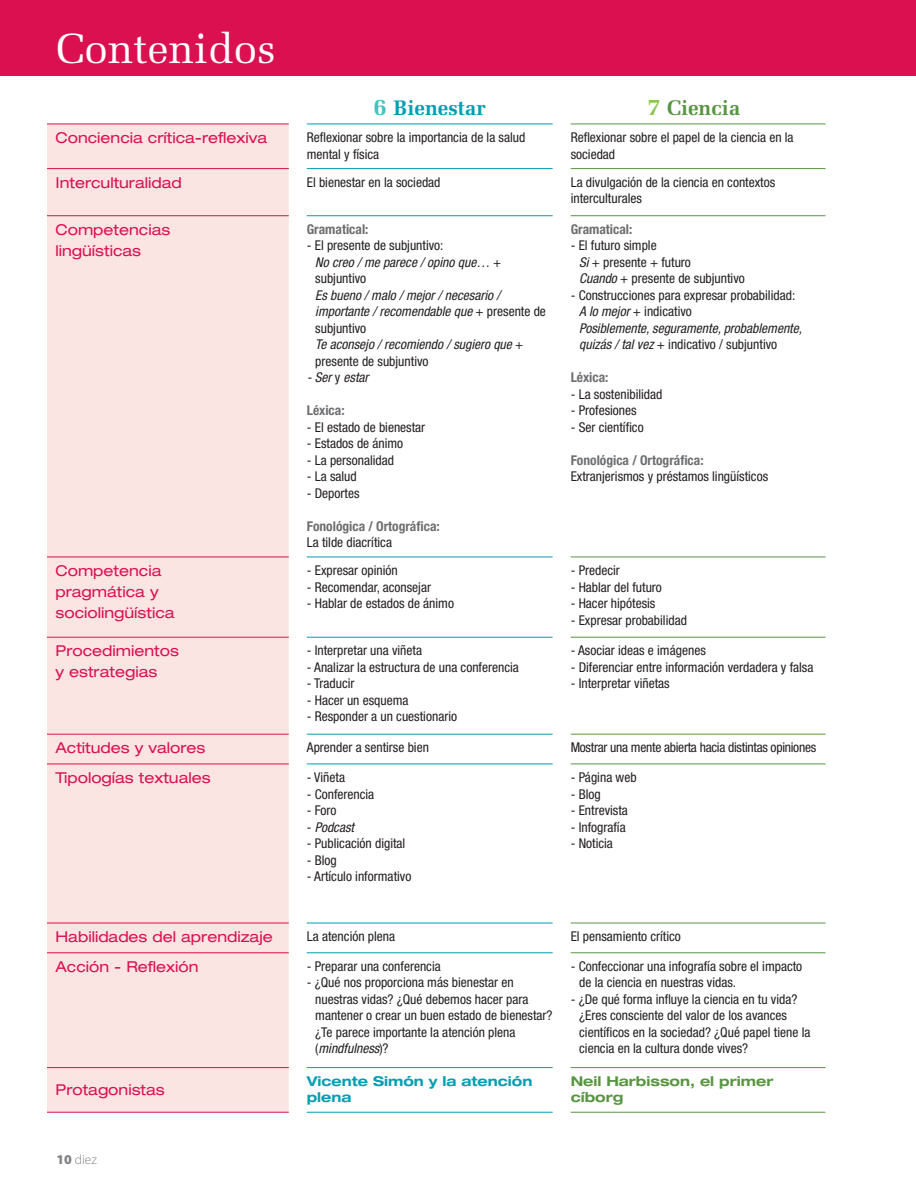
<style>
.page{position:relative;width:916px;height:1190px;background:#fff}
.page>*{position:absolute;margin:0;border:0;box-sizing:border-box;transform-origin:0 0}
.t1{font:42px "Melior LT Std";color:#fff}
.t2{font:700 21px "Melior LT Std";color:#009eb2}
.t3{font:700 21px "Melior LT Std";color:#589542}
.t4{font:expanded 15px/21px "Helvetica Neue LT Std";color:#db1051}
.t5{font:condensed 13.5px/16.5px "Helvetica Neue LT Std";color:#231f20}
.t6{font:italic condensed 13.5px/16.5px "Helvetica Neue LT Std";color:#231f20}
.t7{font:700 condensed 13.5px "Helvetica Neue LT Std";color:#6d6e70}
.t8{font:condensed 13.5px "Helvetica Neue LT Std";letter-spacing:-.02em;color:#231f20}
.t9{font:700 expanded 13.5px/16.5px "Helvetica Neue LT Std";color:#009eb2}
.t10{font:700 expanded 13.5px/16.5px "Helvetica Neue LT Std";color:#589542}
.t11{font:300 13.5px "Myriad Pro";color:#808285}
.s1{font-size:24px;color:#46c1be}
.s2{font-size:24px;color:#8bc750}
.s3{font-style:italic}
.s4{font-style:normal}
.s5{font-weight:900}
</style>
<div class="page">
<div style="left:0;top:0;width:915px;height:75px;background:#db1051"></div>
<svg style="left:306px;top:123px;width:519px;height:989px"></svg>
<div style="left:47px;top:125px;width:241px;height:987px;background:#fae5e2"></div>
<div style="left:552px;top:89px;width:18px;height:35px;background:#fff"></div>
<div style="left:552px;top:124px;width:18px;height:45px;background:#fff"></div>
<div style="left:552px;top:169px;width:18px;height:47px;background:#fff"></div>
<div style="left:552px;top:216px;width:18px;height:341px;background:#fff"></div>
<div style="left:552px;top:557px;width:18px;height:80px;background:#fff"></div>
<div style="left:552px;top:637px;width:18px;height:97px;background:#fff"></div>
<div style="left:552px;top:734px;width:18px;height:30px;background:#fff"></div>
<div style="left:552px;top:764px;width:18px;height:159px;background:#fff"></div>
<div style="left:552px;top:923px;width:18px;height:30px;background:#fff"></div>
<div style="left:552px;top:953px;width:18px;height:115px;background:#fff"></div>
<div style="left:552px;top:1068px;width:18px;height:44px;background:#fff"></div>
<hr style="left:570px;top:124px;width:255px;height:1px;background:#589542">
<hr style="left:570px;top:168px;width:255px;height:1px;background:#589542">
<hr style="left:570px;top:215px;width:255px;height:1px;background:#589542">
<hr style="left:570px;top:557px;width:255px;height:1px;background:#589542">
<hr style="left:570px;top:637px;width:255px;height:1px;background:#589542">
<hr style="left:570px;top:734px;width:255px;height:1px;background:#589542">
<hr style="left:570px;top:764px;width:255px;height:1px;background:#589542">
<hr style="left:570px;top:923px;width:255px;height:1px;background:#589542">
<hr style="left:570px;top:952px;width:255px;height:1px;background:#589542">
<hr style="left:570px;top:1067px;width:255px;height:1px;background:#589542">
<hr style="left:570px;top:1112px;width:255px;height:1px;background:#589542">
<hr style="left:306px;top:124px;width:246px;height:1px;background:#009eb2">
<hr style="left:306px;top:168px;width:246px;height:1px;background:#009eb2">
<hr style="left:306px;top:215px;width:246px;height:1px;background:#009eb2">
<hr style="left:306px;top:557px;width:246px;height:1px;background:#009eb2">
<hr style="left:306px;top:637px;width:246px;height:1px;background:#009eb2">
<hr style="left:306px;top:734px;width:246px;height:1px;background:#009eb2">
<hr style="left:306px;top:764px;width:246px;height:1px;background:#009eb2">
<hr style="left:306px;top:923px;width:246px;height:1px;background:#009eb2">
<hr style="left:306px;top:952px;width:246px;height:1px;background:#009eb2">
<hr style="left:306px;top:1067px;width:246px;height:1px;background:#009eb2">
<hr style="left:306px;top:1112px;width:246px;height:1px;background:#009eb2">
<hr style="left:47px;top:124px;width:241px;height:1px;background:#db1051">
<hr style="left:47px;top:168px;width:241px;height:1px;background:#db1051">
<hr style="left:47px;top:215px;width:241px;height:1px;background:#db1051">
<hr style="left:47px;top:557px;width:241px;height:1px;background:#db1051">
<hr style="left:47px;top:637px;width:241px;height:1px;background:#db1051">
<hr style="left:47px;top:734px;width:241px;height:1px;background:#db1051">
<hr style="left:47px;top:764px;width:241px;height:1px;background:#db1051">
<hr style="left:47px;top:923px;width:241px;height:1px;background:#db1051">
<hr style="left:47px;top:952px;width:241px;height:1px;background:#db1051">
<hr style="left:47px;top:1067px;width:241px;height:1px;background:#db1051">
<hr style="left:47px;top:1112px;width:241px;height:1px;background:#db1051">
<h1 class="t1" style="left:56px;top:28px;width:221px">Contenidos</h1>
<h2 class="t2" style="left:373px;top:97px;width:114px"><span class="s1">6</span> Bienestar</h2>
<h2 class="t3" style="left:646px;top:97px;width:95px"><span class="s2">7</span> Ciencia</h2>
<p class="t4" style="left:55px;top:129px;width:213px">Conciencia crítica-reflexiva</p>
<p class="t5" style="left:306px;top:131px;width:220px">Reflexionar sobre la importancia de la salud mental y física</p>
<p class="t5" style="left:570px;top:131px;width:224px">Reflexionar sobre el papel de la ciencia en la sociedad</p>
<p class="t4" style="left:55px;top:174px;width:128px">Interculturalidad</p>
<p class="t5" style="left:306px;top:175px;width:135px">El bienestar en la sociedad</p>
<p class="t5" style="left:570px;top:175px;width:206px">La divulgación de la ciencia en contextos interculturales</p>
<p class="t4" style="left:55px;top:221px;width:116px">Competencias lingüísticas</p>
<p class="t7" style="left:306px;top:224px;width:63px">Gramatical:</p>
<p class="t7" style="left:570px;top:224px;width:63px">Gramatical:</p>
<p class="t5" style="left:579px;top:239px;width:167px;text-indent:-9px">- El futuro simple<br><span class="s3">Si</span> + presente + futuro<br><span class="s3">Cuando</span> + presente de subjuntivo</p>
<p class="t5" style="left:579px;top:288px;width:224px;text-indent:-9px">- Construcciones para expresar probabilidad:<br><span class="s3">A lo mejor</span> + indicativo<br><span class="s3">Posiblemente, seguramente, probablemente, quizás / tal vez</span> + indicativo / subjuntivo</p>
<p class="t7" style="left:570px;top:373px;width:39px">Léxica:</p>
<p class="t5" style="left:570px;top:387px;width:93px">- La sostenibilidad</p>
<p class="t5" style="left:570px;top:404px;width:67px">- Profesiones</p>
<p class="t5" style="left:570px;top:420px;width:74px">- Ser científico</p>
<p class="t7" style="left:570px;top:455px;width:134px">Fonológica / Ortográfica:</p>
<p class="t5" style="left:570px;top:470px;width:199px">Extranjerismos y préstamos lingüísticos</p>
<p class="t5" style="left:315px;top:239px;width:187px;text-indent:-9px">- El presente de subjuntivo:<br><span class="s3">No creo / me parece / opino que…</span> + subjuntivo</p>
<p class="t6" style="left:315px;top:288px;width:232px">Es bueno / malo / mejor / necesario / importante / recomendable que <span class="s4">+ presente de subjuntivo<br></span>Te aconsejo / recomiendo / sugiero que <span class="s4">+ presente de subjuntivo</span></p>
<p class="t6" style="left:306px;top:371px;width:63px">- Ser <span class="s4">y</span> estar</p>
<p class="t7" style="left:306px;top:406px;width:39px">Léxica:</p>
<p class="t5" style="left:306px;top:420px;width:120px">- El estado de bienestar</p>
<p class="t5" style="left:306px;top:437px;width:98px">- Estados de ánimo</p>
<p class="t5" style="left:306px;top:453px;width:89px">- La personalidad</p>
<p class="t5" style="left:306px;top:470px;width:51px">- La salud</p>
<p class="t5" style="left:306px;top:486px;width:54px">- Deportes</p>
<p class="t7" style="left:306px;top:521px;width:134px">Fonológica / Ortográfica:</p>
<p class="t5" style="left:306px;top:536px;width:87px">La tilde diacrítica</p>
<p class="t4" style="left:55px;top:562px;width:120px">Competencia pragmática y sociolingüística</p>
<p class="t5" style="left:306px;top:564px;width:92px">- Expresar opinión</p>
<p class="t5" style="left:306px;top:580px;width:126px">- Recomendar, aconsejar</p>
<p class="t5" style="left:306px;top:597px;width:149px">- Hablar de estados de ánimo</p>
<p class="t4" style="left:55px;top:642px;width:125px">Procedimientos y estrategias</p>
<p class="t5" style="left:306px;top:644px;width:117px">- Interpretar una viñeta</p>
<p class="t5" style="left:306px;top:660px;width:213px">- Analizar la estructura de una conferencia</p>
<p class="t5" style="left:306px;top:677px;width:49px">- Traducir</p>
<p class="t5" style="left:306px;top:693px;width:103px">- Hacer un esquema</p>
<p class="t5" style="left:306px;top:710px;width:152px">- Responder a un cuestionario</p>
<p class="t5" style="left:570px;top:564px;width:51px">- Predecir</p>
<p class="t5" style="left:570px;top:580px;width:93px">- Hablar del futuro</p>
<p class="t5" style="left:570px;top:597px;width:86px">- Hacer hipótesis</p>
<p class="t5" style="left:570px;top:613px;width:118px">- Expresar probabilidad</p>
<p class="t5" style="left:570px;top:644px;width:137px">- Asociar ideas e imágenes</p>
<p class="t5" style="left:570px;top:660px;width:244px">- Diferenciar entre información verdadera y falsa</p>
<p class="t5" style="left:570px;top:677px;width:100px">- Interpretar viñetas</p>
<p class="t4" style="left:55px;top:739px;width:151px">Actitudes y valores</p>
<p class="t5" style="left:306px;top:741px;width:124px">Aprender a sentirse bien</p>
<p class="t8" style="left:570px;top:743px;width:247px">Mostrar una mente abierta hacia distintas opiniones</p>
<p class="t4" style="left:55px;top:769px;width:156px">Tipologías textuales</p>
<p class="t5" style="left:306px;top:771px;width:40px">- Viñeta</p>
<p class="t5" style="left:306px;top:787px;width:69px">- Conferencia</p>
<p class="t5" style="left:306px;top:804px;width:31px">- Foro</p>
<p class="t6" style="left:306px;top:820px;width:49px"><span class="s4">-</span> Podcast</p>
<p class="t5" style="left:306px;top:837px;width:100px">- Publicación digital</p>
<p class="t5" style="left:306px;top:853px;width:31px">- Blog</p>
<p class="t5" style="left:306px;top:870px;width:106px">- Artículo informativo</p>
<p class="t5" style="left:570px;top:771px;width:67px">- Página web</p>
<p class="t5" style="left:570px;top:787px;width:31px">- Blog</p>
<p class="t5" style="left:570px;top:804px;width:59px">- Entrevista</p>
<p class="t5" style="left:570px;top:820px;width:56px">- Infografía</p>
<p class="t5" style="left:570px;top:837px;width:44px">- Noticia</p>
<p class="t4" style="left:55px;top:928px;width:218px">Habilidades del aprendizaje</p>
<p class="t5" style="left:306px;top:930px;width:90px">La atención plena</p>
<p class="t5" style="left:570px;top:930px;width:112px">El pensamiento crítico</p>
<p class="t4" style="left:55px;top:958px;width:144px">Acción - Reflexión</p>
<p class="t5" style="left:306px;top:960px;width:135px">- Preparar una conferencia</p>
<p class="t5" style="left:315px;top:976px;width:239px;text-indent:-9px">- ¿Qué nos proporciona más bienestar en nuestras vidas? ¿Qué debemos hacer para mantener o crear un buen estado de bienestar? ¿Te parece importante la atención plena (<span class="s3">mindfulness</span>)?</p>
<p class="t5" style="left:579px;top:959px;width:224px;text-indent:-9px">- Confeccionar una infografía sobre el impacto de la ciencia en nuestras vidas.</p>
<p class="t5" style="left:579px;top:992px;width:233px;text-indent:-9px">- ¿De qué forma influye la ciencia en tu vida? ¿Eres consciente del valor de los avances científicos en la sociedad? ¿Qué papel tiene la ciencia en la cultura donde vives?</p>
<p class="t4" style="left:55px;top:1081px;width:111px">Protagonistas</p>
<p class="t9" style="left:306px;top:1074px;width:227px">Vicente Simón y la atención plena</p>
<p class="t10" style="left:570px;top:1074px;width:204px">Neil Harbisson, el primer cíborg</p>
<p class="t11" style="left:56px;top:1154px;width:42px"><span class="s5">10</span> diez</p>
</div>
